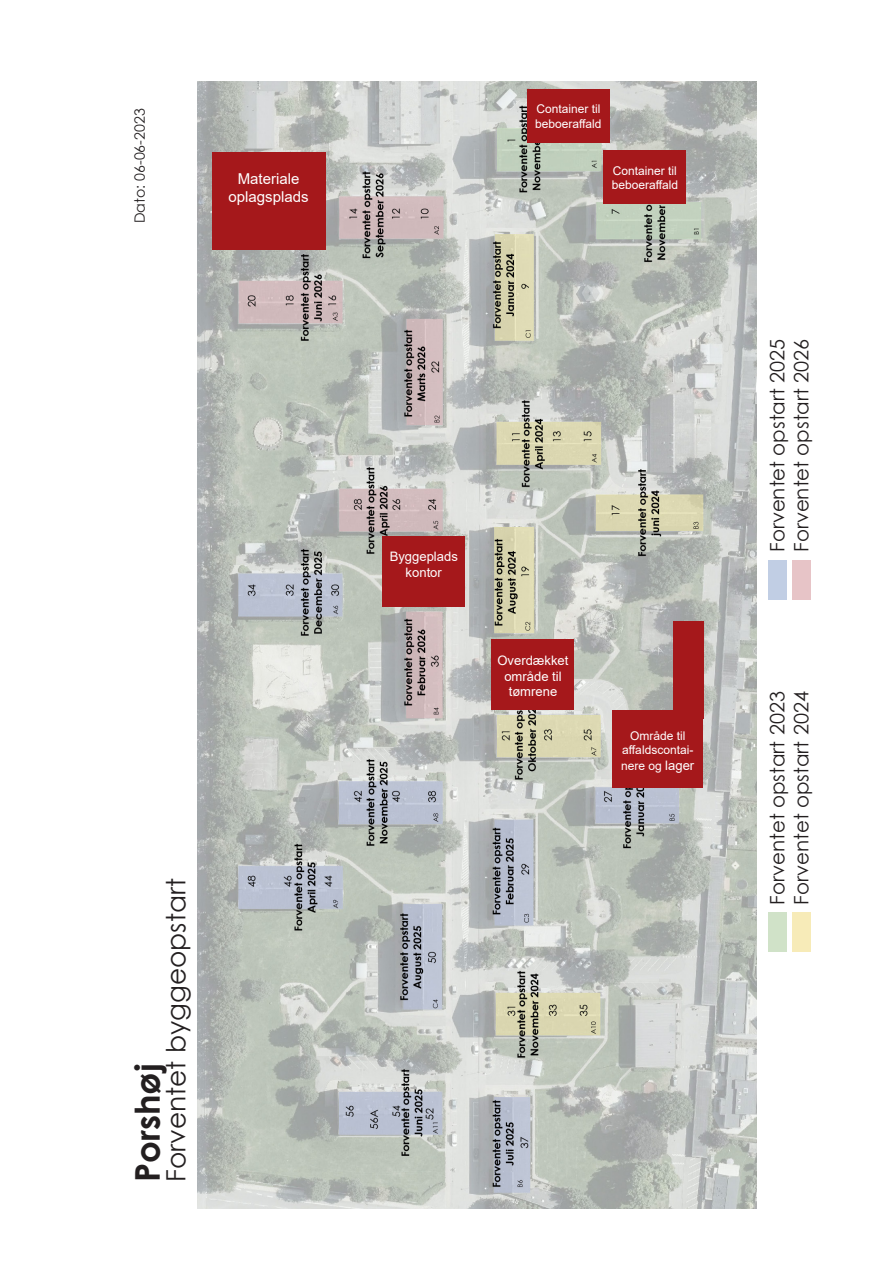
<style>
.page{position:relative;width:893px;height:1263px;background:#fff}
.page>*{position:absolute;margin:0;border:0;box-sizing:border-box;transform-origin:0 0}
.t1{font:700 34.05px "Century Gothic";color:#231f20}
.t2{font:26.55px "Century Gothic";color:#231f20}
.t3{font:19.95px/23.9px "Century Gothic";color:#231f20}
.t4{font:15px/18px "Arial";color:#fff;text-align:center}
.t5{font:14.25px "Century Gothic";color:#231f20}
.t6{font:13.05px/15.6px "Arial";color:#fff;text-align:center}
.t7{font:12px/14.4px "Arial";color:#fff}
.s1{font-size:13.05px}
</style>
<div class="page">
<img style="left:197px;top:82px;width:560px;height:1127px">
<div style="left:768px;top:912px;width:18px;height:40px;background:#d0e2c8"></div>
<div style="left:768px;top:560px;width:18px;height:40px;background:#c1cee4"></div>
<div style="left:792px;top:912px;width:18px;height:40px;background:#f7ebb8"></div>
<div style="left:792px;top:560px;width:18px;height:40px;background:#e7c4c7"></div>
<div style="left:212px;top:152px;width:113px;height:97px;background:#a5181b"></div>
<div style="left:383px;top:536px;width:82px;height:70px;background:#a5181b"></div>
<div style="left:492px;top:640px;width:82px;height:70px;background:#a5181b"></div>
<div style="left:613px;top:710px;width:90px;height:77px;background:#a5181b"></div>
<div style="left:527px;top:89px;width:82px;height:54px;background:#a5181b"></div>
<div style="left:604px;top:151px;width:82px;height:53px;background:#a5181b"></div>
<div style="left:673px;top:622px;width:30px;height:97px;background:#a5181b"></div>
<p class="t5" style="left:130px;top:223px;width:116px;rotate:-90deg">Dato: 06-06-2023</p>
<p class="t4" style="left:229px;top:169px;width:82px">Materiale oplagsplads</p>
<h2 class="t2" style="left:157px;top:1182px;width:305px;rotate:-90deg">Forventet byggeopstart</h2>
<h1 class="t1" style="left:122px;top:1182px;width:122px;rotate:-90deg">Porshøj</h1>
<p class="t7" style="left:535px;top:102px;width:68px">Container til beboeraffald</p>
<p class="t7" style="left:612px;top:163px;width:68px">Container til beboeraffald</p>
<p class="t6" style="left:390px;top:548px;width:70px">Byggeplads kontor</p>
<p class="t6" style="left:497px;top:652px;width:73px">Overdækket område til tømrene</p>
<p class="t7" style="left:622px;top:728px;width:73px;text-align:center">Område til affaldscontai-</p>
<p class="t7" style="left:621px;top:758px;width:75px">nere og <span class="s1">lager</span></p>
<h3 class="t3" style="left:765px;top:552px;width:215px;rotate:-90deg">Forventet opstart 2025<br>Forventet opstart 2026</h3>
<h3 class="t3" style="left:765px;top:905px;width:215px;rotate:-90deg">Forventet opstart 2023<br>Forventet opstart 2024</h3>
</div>
